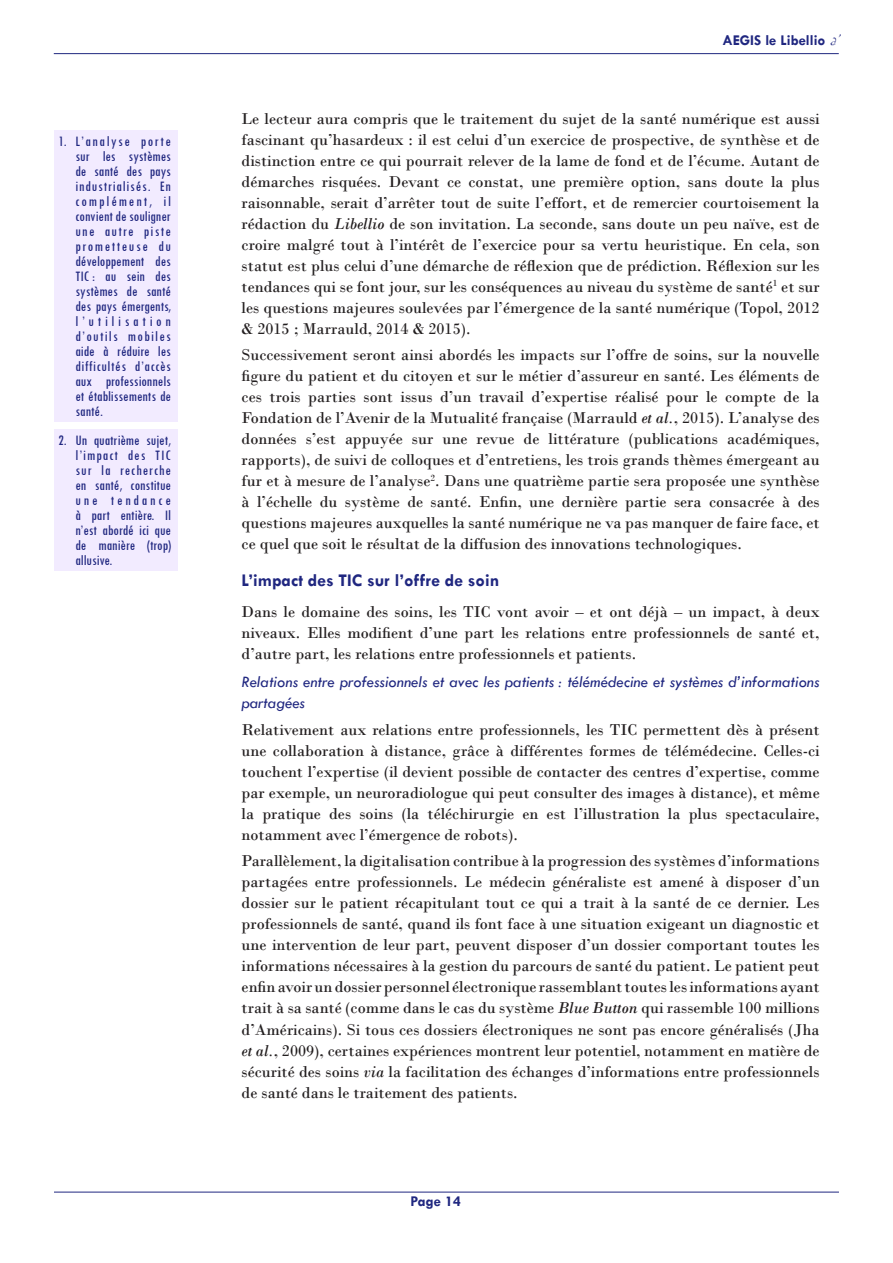
<style>
.page{position:relative;width:893px;height:1263px;background:#fff}
.page>*{position:absolute;margin:0;border:0;box-sizing:border-box;transform-origin:0 0}
.Article_-_Sous_titre{font:700 18px "Tw Cen";color:#202780}
.Article_-_Texte{font:16.5px/21px "Bodoni";color:#231f20;text-align:justify}
.Article_-_Sous_titre-2{font:italic 16.5px/21px "Tw Cen";color:#202780}
.t1{font:condensed 15px/15px "Tw Cen";color:#202780;text-align:justify}
.Article_-_Auteur_2_o{font:700 15px "Tw Cen";color:#202780}
.s1{font-family:"French Script";font-weight:400;font-style:italic;font-size:16.5px}
.s2{font-style:italic}
</style>
<div class="page">
<hr style="left:54px;top:1192px;width:785px;height:1px;background:#202780">
<hr style="left:54px;top:53px;width:785px;height:1px;background:#202780">
<div style="left:54px;top:130px;width:123px;height:292px;background:#f2ebff"></div>
<div style="left:54px;top:429px;width:123px;height:142px;background:#f2ebff"></div>
<p class="t1" style="left:75px;top:133px;width:97px;text-indent:-17px">1. L’analyse porte sur les systèmes de santé des pays industrialisés. En complément, il convient de souligner une autre piste prometteuse du développement des TIC : au sein des systèmes de santé des pays émergents, l’utilisation d’outils mobiles aide à réduire les difficultés d’accès aux professionnels et établissements de santé.</p>
<p class="t1" style="left:75px;top:433px;width:97px;text-indent:-17px">2. Un quatrième sujet, l’impact des TIC sur la recherche en santé, constitue une tendance à part entière. Il n’est abordé ici que de manière (trop) allusive.</p>
<p class="Article_-_Auteur_2_o" style="left:722px;top:31px;width:124px">AEGIS le Libellio <span class="s1">d’</span></p>
<p class="Article_-_Texte" style="left:242px;top:108px;width:580px">Le lecteur aura compris que le traitement du sujet de la santé numérique est aussi fascinant qu’hasardeux : il est celui d’un exercice de prospective, de synthèse et de distinction entre ce qui pourrait relever de la lame de fond et de l’écume. Autant de démarches risquées. Devant ce constat, une première option, sans doute la plus raisonnable, serait d’arrêter tout de suite l’effort, et de remercier courtoisement la rédaction du <span class="s2">Libellio</span> de son invitation. La seconde, sans doute un peu naïve, est de croire malgré tout à l’intérêt de l’exercice pour sa vertu heuristique. En cela, son statut est plus celui d’une démarche de réflexion que de prédiction. Réflexion sur les tendances qui se font jour, sur les conséquences au niveau du système de santé<sup>1</sup> et sur les questions majeures soulevées par l’émergence de la santé numérique (Topol, 2012 &amp; 2015 ; Marrauld, 2014 &amp; 2015).</p>
<p class="Article_-_Texte" style="left:242px;top:344px;width:580px">Successivement seront ainsi abordés les impacts sur l’offre de soins, sur la nouvelle figure du patient et du citoyen et sur le métier d’assureur en santé. Les éléments de ces trois parties sont issus d’un travail d’expertise réalisé pour le compte de la Fondation de l’Avenir de la Mutualité française (Marrauld <span class="s2">et al.</span>, 2015). L’analyse des données s’est appuyée sur une revue de littérature (publications académiques, rapports), de suivi de colloques et d’entretiens, les trois grands thèmes émergeant au fur et à mesure de l’analyse<sup>2</sup>. Dans une quatrième partie sera proposée une synthèse à l’échelle du système de santé. Enfin, une dernière partie sera consacrée à des questions majeures auxquelles la santé numérique ne va pas manquer de faire face, et ce quel que soit le résultat de la diffusion des innovations technologiques.</p>
<p class="Article_-_Sous_titre" style="left:242px;top:570px;width:259px">L’impact des TIC sur l’offre de soin</p>
<p class="Article_-_Texte" style="left:242px;top:601px;width:579px">Dans le domaine des soins, les TIC vont avoir – et ont déjà – un impact, à deux niveaux. Elles modifient d’une part les relations entre professionnels de santé et, d’autre part, les relations entre professionnels et patients.</p>
<p class="Article_-_Sous_titre-2" style="left:242px;top:671px;width:579px">Relations entre professionnels et avec les patients : télémédecine et systèmes d’informations partagées</p>
<p class="Article_-_Texte" style="left:242px;top:719px;width:580px">Relativement aux relations entre professionnels, les TIC permettent dès à présent une collaboration à distance, grâce à différentes formes de télémédecine. Celles-ci touchent l’expertise (il devient possible de contacter des centres d’expertise, comme par exemple, un neuroradiologue qui peut consulter des images à distance), et même la pratique des soins (la téléchirurgie en est l’illustration la plus spectaculaire, notamment avec l’émergence de robots).</p>
<p class="Article_-_Texte" style="left:242px;top:851px;width:579px">Parallèlement, la digitalisation contribue à la progression des systèmes d’informations partagées entre professionnels. Le médecin généraliste est amené à disposer d’un dossier sur le patient récapitulant tout ce qui a trait à la santé de ce dernier. Les professionnels de santé, quand ils font face à une situation exigeant un diagnostic et une intervention de leur part, peuvent disposer d’un dossier comportant toutes les informations nécessaires à la gestion du parcours de santé du patient. Le patient peut enfin avoir un dossier personnel électronique rassemblant toutes les informations ayant trait à sa santé (comme dans le cas du système <span class="s2">Blue Button</span> qui rassemble 100 millions d’Américains). Si tous ces dossiers électroniques ne sont pas encore généralisés (Jha <span class="s2">et al.</span>, 2009), certaines expériences montrent leur potentiel, notamment en matière de sécurité des soins <span class="s2">via</span> la facilitation des échanges d’informations entre professionnels de santé dans le traitement des patients.</p>
<p class="Article_-_Auteur_2_o" style="left:410px;top:1192px;width:52px">Page 14</p>
</div>
